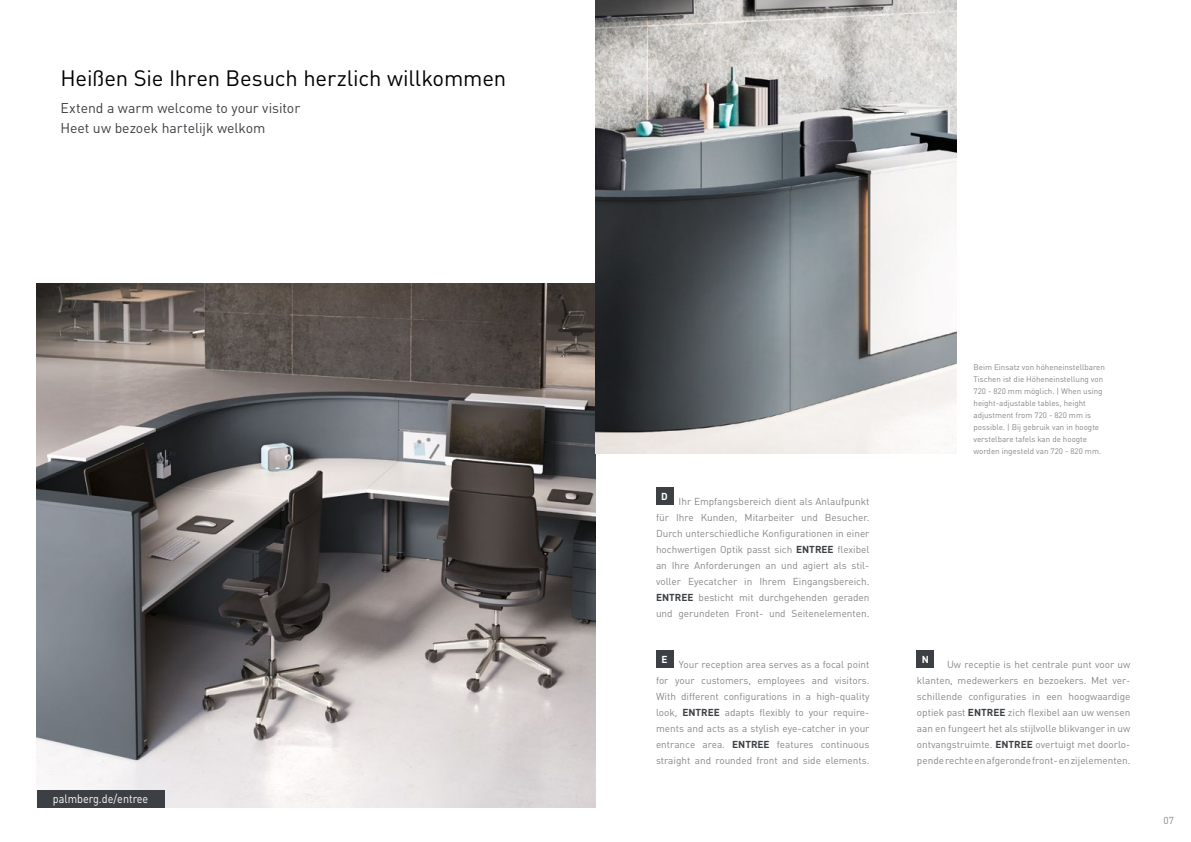
<style>
.page{position:relative;width:1191px;height:842px;background:#fff}
.page>*{position:absolute;margin:0;border:0;box-sizing:border-box;transform-origin:0 0}
.t1{font:22px "DINOT";letter-spacing:-.01em;color:#000}
.t2{font:14px/20px "DINOT";letter-spacing:-.005em;color:#3c3f43}
.t3{font:12px "DINOT";color:#fff;scale:.9 1}
.t4{font:10px/16px "DINOT";color:#878787;text-align:justify}
.t5{font:700 10px "DINOT";color:#fff}
.t6{font:8px/12px "DINOT";color:#878787}
.s1{font-weight:700;color:#3c3f43}
</style>
<div class="page">
<img style="left:37px;top:283px;width:558px;height:525px">
<img style="left:595px;top:0;width:361px;height:454px">
<div style="left:656px;top:488px;width:17px;height:17px;background:#3c3f43"></div>
<div style="left:656px;top:651px;width:17px;height:17px;background:#3c3f43"></div>
<div style="left:917px;top:651px;width:17px;height:17px;background:#3c3f43"></div>
<div style="left:37px;top:791px;width:127px;height:17px;background:#3c3f43"></div>
<h1 class="t1" style="left:60px;top:61px;width:447px">Heißen Sie Ihren Besuch herzlich willkommen</h1>
<h2 class="t2" style="left:60px;top:97px;width:241px">Extend a warm welcome to your visitor<br>Heet uw bezoek hartelijk welkom</h2>
<p class="t3" style="left:53px;top:789px;width:107px">palmberg.de/entree</p>
<p class="t5" style="left:661px;top:488px;width:8px">D</p>
<p class="t4" style="left:656px;top:492px;width:215px;text-indent:23px">Ihr Empfangsbereich dient als Anlaufpunkt für Ihre Kunden, Mitarbeiter und Besucher.<br>Durch unterschiedliche Konfigurationen in einer hochwertigen Optik passt sich <span class="s1">ENTREE</span> flexibel an Ihre Anforderungen an und agiert als stil&shy;voller Eyecatcher in Ihrem Eingangsbereich.<br><span class="s1">ENTREE</span> besticht mit durchgehenden geraden und gerundeten Front- und Seitenelementen.</p>
<p class="t5" style="left:661px;top:651px;width:8px">E</p>
<p class="t4" style="left:656px;top:655px;width:215px;text-indent:23px">Your reception area serves as a focal point for your customers, employees and visitors.<br>With different configurations in a high-quality look, <span class="s1">ENTREE</span> adapts flexibly to your require&shy;ments and acts as a stylish eye-catcher in your entrance area. <span class="s1">ENTREE</span> features continuous straight and rounded front and side elements.</p>
<p class="t6" style="left:973px;top:360px;width:133px">Beim Einsatz von höheneinstellbaren Tischen ist die Höheneinstellung von 720 - 820 mm möglich. | When using height-adjustable tables, height adjustment from 720 - 820 mm is possible. | Bij gebruik van in hoogte verstelbare tafels kan de hoogte worden ingesteld van 720 - 820 mm.</p>
<p class="t5" style="left:922px;top:651px;width:9px">N</p>
<p class="t4" style="left:917px;top:655px;width:215px;text-indent:30px">Uw receptie is het centrale punt voor uw klanten, medewerkers en bezoekers. Met ver&shy;schillende configuraties in een hoogwaardige optiek past <span class="s1">ENTREE</span> zich flexibel aan uw wensen aan en fungeert het als stijlvolle blikvanger in uw ontvangstruimte. <span class="s1">ENTREE</span> overtuigt met doorlo&shy;pende rechte en afgeronde front- en zijelementen.</p>
<p class="t4" style="left:1163px;top:812px;width:12px">07</p>
</div>
